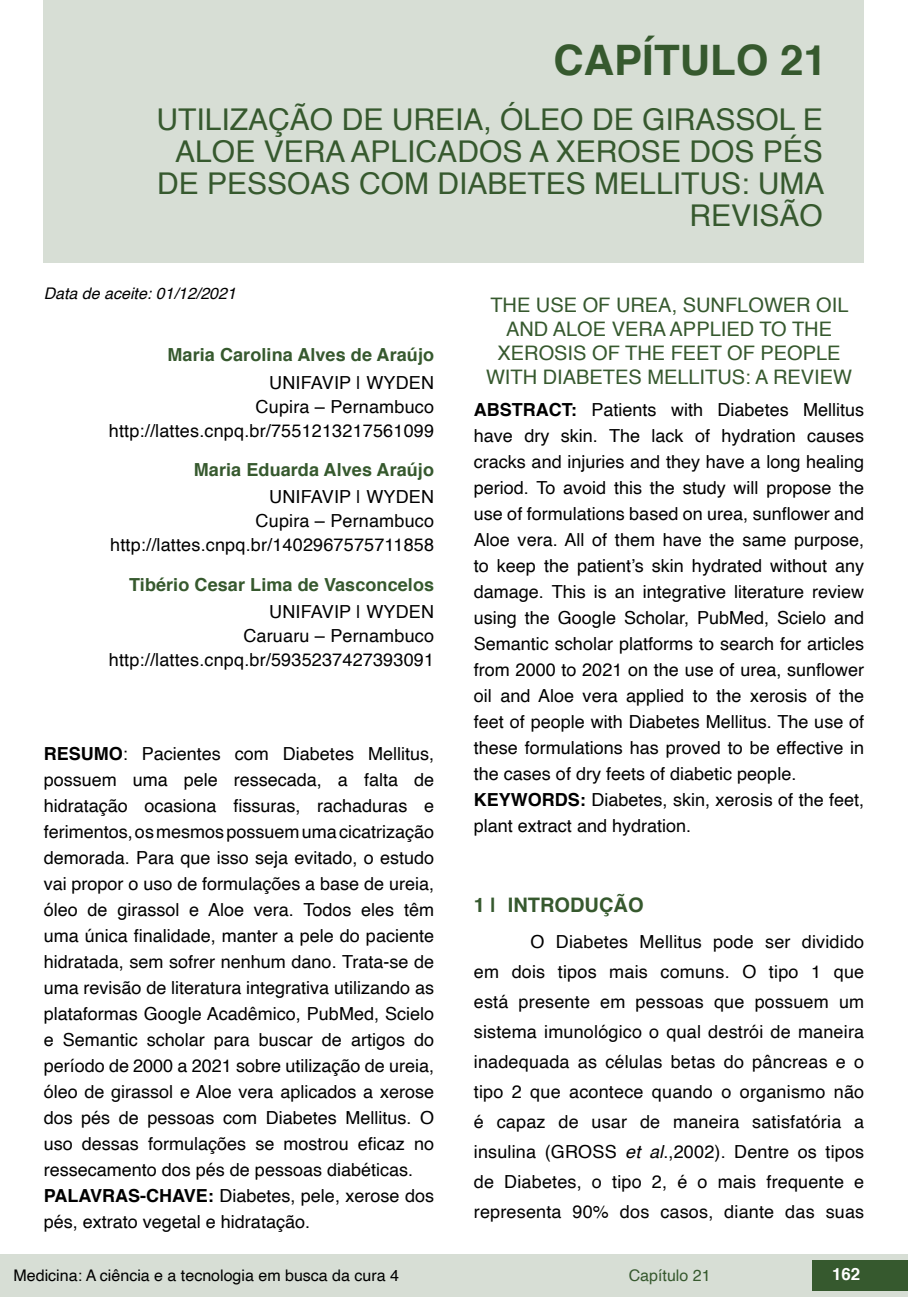
<style>
.page{position:relative;width:908px;height:1304px;background:#fff}
.page>*{position:absolute;margin:0;border:0;box-sizing:border-box;transform-origin:0 0}
.t1{font:700 42px "Helvetica";color:#36592e}
.t2{font:30px/32px "Helvetica";color:#36592e;text-align:right}
.t3{font:20px/24px "Helvetica";color:#36592e;text-align:center}
.t4{font:700 20px "Helvetica";color:#36592e}
.t5{font:18px/26px "Helvetica";color:#000;text-align:right}
.t6{font:700 18px "Helvetica";letter-spacing:.005em;color:#36592e}
.t7{font:700 16.8px "Helvetica";color:#fff}
.t8{font:16px "Helvetica";color:#000}
.t9{font:italic 16px "Helvetica";color:#000}
.t10{font:16px "Helvetica";color:#36592e}
.s1{font-weight:700}
.s2{font-style:italic}
</style>
<div class="page">
<div style="left:0;top:1254px;width:906px;height:43px;background:#d7ded5"></div>
<div style="left:812px;top:1261px;width:95px;height:30px;background:#36592e"></div>
<div style="left:44px;top:0;width:819px;height:263px;background:#d7ded5"></div>
<h1 class="t1" style="left:553px;top:26px;width:275px">CAPÍTULO 21</h1>
<h2 class="t2" style="left:156px;top:104px;width:669px">UTILIZAÇÃO DE UREIA, ÓLEO DE GIRASSOL E<br>ALOE VERA APLICADOS A XEROSE DOS PÉS<br>DE PESSOAS COM DIABETES MELLITUS: UMA<br>REVISÃO</h2>
<p class="t9" style="left:44px;top:280px;width:194px">Data de aceite: 01/12/2021</p>
<p class="t6" style="left:167px;top:341px;width:268px">Maria Carolina Alves de Araújo</p>
<p class="t5" style="left:109px;top:371px;width:326px;line-height:24px">UNIFAVIP | WYDEN<br>Cupira – Pernambuco http://lattes.cnpq.br/7551213217561099</p>
<p class="t6" style="left:194px;top:455px;width:241px">Maria Eduarda Alves Araújo</p>
<p class="t5" style="left:110px;top:486px;width:325px;line-height:24px">UNIFAVIP | WYDEN<br>Cupira – Pernambuco http://lattes.cnpq.br/1402967575711858</p>
<p class="t6" style="left:129px;top:570px;width:306px">Tibério Cesar Lima de Vasconcelos</p>
<p class="t5" style="left:109px;top:600px;width:326px;line-height:24px">UNIFAVIP | WYDEN<br>Caruaru – Pernambuco http://lattes.cnpq.br/5935237427393091</p>
<p class="t5" style="left:44px;top:741px;width:392px;text-align:left"><span class="s1">RESUMO</span>: Pacientes com Diabetes Mellitus, possuem uma pele ressecada, a falta de hidratação ocasiona fissuras, rachaduras e ferimentos, os mesmos possuem uma cicatrização demorada. Para que isso seja evitado, o estudo vai propor o uso de formulações a base de ureia, óleo de girassol e Aloe vera. Todos eles têm uma única finalidade, manter a pele do paciente hidratada, sem sofrer nenhum dano. Trata-se de uma revisão de literatura integrativa utilizando as plataformas Google Acadêmico, PubMed, Scielo e Semantic scholar para buscar de artigos do período de 2000 a 2021 sobre utilização de ureia, óleo de girassol e Aloe vera aplicados a xerose dos pés de pessoas com Diabetes Mellitus. O uso dessas formulações se mostrou eficaz no ressecamento dos pés de pessoas diabéticas.<br><span class="s1">PALAVRAS-CHAVE:</span> Diabetes, pele, xerose dos pés, extrato vegetal e hidratação.</p>
<p class="t3" style="left:486px;top:294px;width:367px">THE USE OF UREA, SUNFLOWER OIL<br>AND ALOE VERA APPLIED TO THE<br>XEROSIS OF THE FEET OF PEOPLE<br>WITH DIABETES MELLITUS: A REVIEW</p>
<p class="t5" style="left:473px;top:397px;width:392px;text-align:left"><span class="s1">ABSTRACT:</span> Patients with Diabetes Mellitus have dry skin. The lack of hydration causes cracks and injuries and they have a long healing period. To avoid this the study will propose the use of formulations based on urea, sunflower and Aloe vera. All of them have the same purpose, to keep the patient’s skin hydrated without any damage. This is an integrative literature review using the Google Scholar, PubMed, Scielo and Semantic scholar platforms to search for articles from 2000 to 2021 on the use of urea, sunflower oil and Aloe vera applied to the xerosis of the feet of people with Diabetes Mellitus. The use of these formulations has proved to be effective in the cases of dry feets of diabetic people.<br><span class="s1">KEYWORDS:</span> Diabetes, skin, xerosis of the feet, plant extract and hydration.</p>
<p class="t4" style="left:473px;top:889px;width:171px">1 | INTRODUÇÃO</p>
<p class="t5" style="left:473px;top:927px;width:392px;line-height:30px;text-align:justify;text-indent:57px">O Diabetes Mellitus pode ser dividido em dois tipos mais comuns. O tipo 1 que está presente em pessoas que possuem um sistema imunológico o qual destrói de maneira inadequada as células betas do pâncreas e o tipo 2 que acontece quando o organismo não é capaz de usar de maneira satisfatória a insulina (GROSS <span class="s2">et al</span>.,2002). Dentre os tipos de Diabetes, o tipo 2, é o mais frequente e representa 90% dos casos, diante das suas</p>
<p class="t8" style="left:14px;top:1263px;width:387px">Medicina: A ciência e a tecnologia em busca da cura 4</p>
<p class="t10" style="left:628px;top:1263px;width:83px">Capítulo 21</p>
<p class="t7" style="left:831px;top:1261px;width:30px">162</p>
</div>
